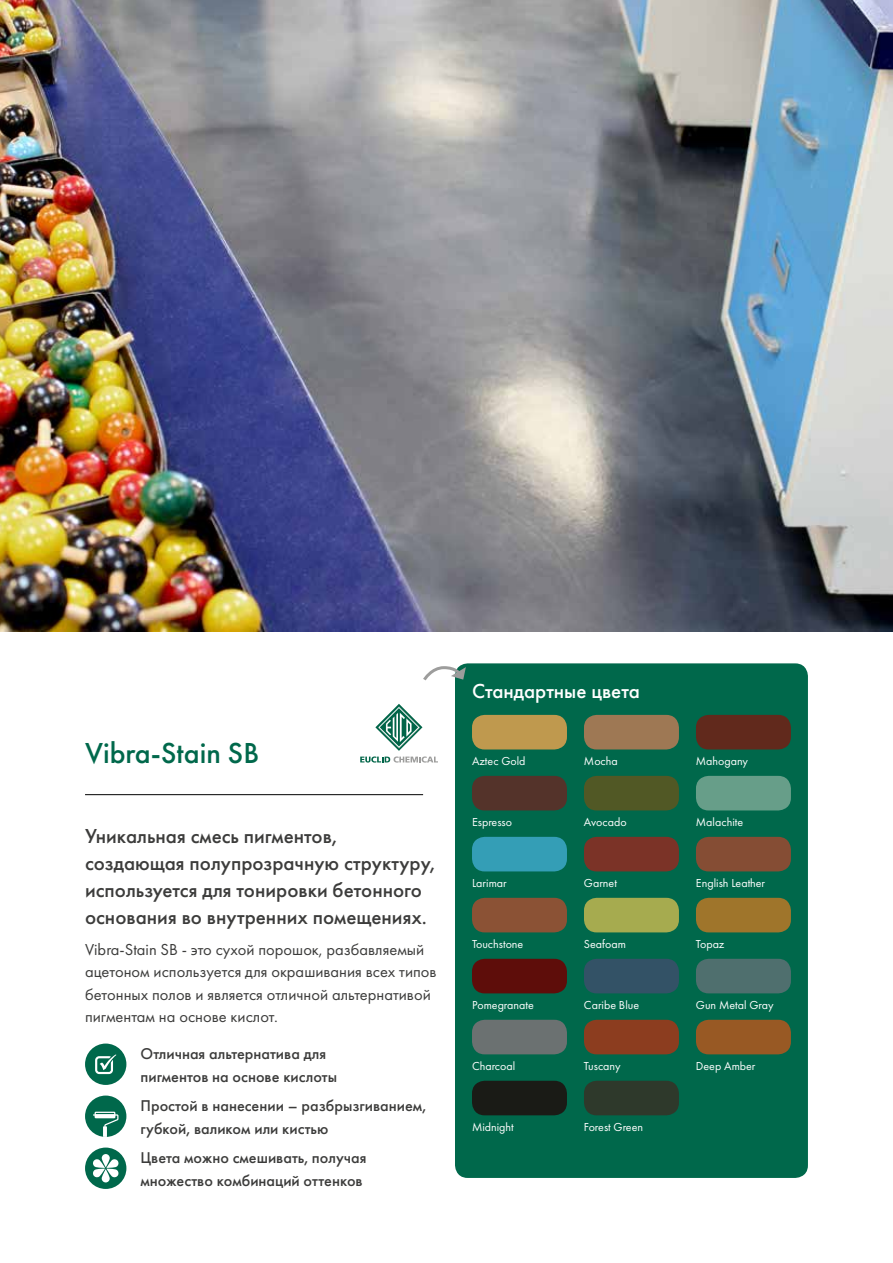
<style>
.page{position:relative;width:893px;height:1263px;background:#fff}
.page>*{position:absolute;margin:0;border:0;box-sizing:border-box;transform-origin:0 0}
.t1{font:500 30px "Futura PT";color:#00684b}
.t2{font:500 21px/27px "Futura PT";color:#3c3c3b}
.t3{font:500 21px "Futura PT";color:#fff}
.t4{font:16.5px/22.5px "Futura PT";color:#3c3c3b}
.t5{font:500 16.2px/23px "Futura PT";color:#3c3c3b}
.t6{font:12px "Futura PT";color:#fff}
</style>
<div class="page">
<img style="left:0;top:0;width:893px;height:631px">
<hr style="left:85px;top:794px;width:338px;height:1px;background:#000">
<div style="left:85px;top:1043px;width:41px;height:42px;background:#00684b;border-radius:50%"></div>
<svg style="left:95px;top:1054px;width:21px;height:20px"></svg>
<div style="left:85px;top:1095px;width:41px;height:42px;background:#00684b;border-radius:50%"></div>
<svg style="left:93px;top:1112px;width:25px;height:25px"></svg>
<div style="left:85px;top:1147px;width:41px;height:42px;background:#00684b;border-radius:50%"></div>
<div style="left:102px;top:1154px;width:8px;height:13px;background:#fff;border-radius:4px"></div>
<div style="left:102px;top:1169px;width:8px;height:13px;background:#fff;border-radius:4px"></div>
<svg style="left:93px;top:1159px;width:26px;height:19px"></svg>
<div style="left:455px;top:663px;width:353px;height:515px;background:#00684b;border-radius:13px"></div>
<div style="left:472px;top:715px;width:95px;height:34px;background:#bf994e;border-radius:13px"></div>
<div style="left:584px;top:715px;width:95px;height:34px;background:#9e7854;border-radius:13px"></div>
<div style="left:696px;top:715px;width:95px;height:34px;background:#61291c;border-radius:13px"></div>
<div style="left:472px;top:776px;width:95px;height:34px;background:#54332a;border-radius:13px"></div>
<div style="left:584px;top:776px;width:95px;height:34px;background:#515825;border-radius:13px"></div>
<div style="left:696px;top:776px;width:95px;height:34px;background:#679e89;border-radius:13px"></div>
<div style="left:472px;top:837px;width:95px;height:34px;background:#349eb6;border-radius:13px"></div>
<div style="left:584px;top:837px;width:95px;height:34px;background:#7b3327;border-radius:13px"></div>
<div style="left:696px;top:837px;width:95px;height:34px;background:#854d34;border-radius:13px"></div>
<div style="left:472px;top:898px;width:95px;height:34px;background:#8b5235;border-radius:13px"></div>
<div style="left:584px;top:898px;width:95px;height:34px;background:#a6ab4f;border-radius:13px"></div>
<div style="left:696px;top:898px;width:95px;height:34px;background:#9f752b;border-radius:13px"></div>
<div style="left:472px;top:959px;width:95px;height:34px;background:#5e0d0a;border-radius:13px"></div>
<div style="left:584px;top:959px;width:95px;height:34px;background:#335266;border-radius:13px"></div>
<div style="left:696px;top:959px;width:95px;height:34px;background:#4f6f6e;border-radius:13px"></div>
<div style="left:472px;top:1020px;width:95px;height:34px;background:#6b7171;border-radius:13px"></div>
<div style="left:584px;top:1020px;width:95px;height:34px;background:#8c3d1f;border-radius:13px"></div>
<div style="left:696px;top:1020px;width:95px;height:34px;background:#985924;border-radius:13px"></div>
<div style="left:472px;top:1081px;width:95px;height:34px;background:#1a1b16;border-radius:13px"></div>
<div style="left:584px;top:1081px;width:95px;height:34px;background:#2e392b;border-radius:13px"></div>
<svg style="left:360px;top:704px;width:78px;height:58px"></svg>
<svg style="left:423px;top:665px;width:43px;height:16px"></svg>
<h1 class="t1" style="left:85px;top:734px;width:176px">Vibra-Stain SB</h1>
<h2 class="t2" style="left:85px;top:822px;width:352px">Уникальная смесь пигментов, создающая полупрозрачную структуру, используется для тонировки бетонного основания во внутренних помещениях.</h2>
<h3 class="t4" style="left:85px;top:938px;width:353px">Vibra-Stain SB - это сухой порошок, разбавляемый ацетоном используется для окрашивания всех типов бетонных полов и является отличной альтернативой пигментам на основе кислот.</h3>
<h3 class="t5" style="left:141px;top:1042px;width:198px">Отличная альтернатива для пигментов на основе кислоты</h3>
<h3 class="t5" style="left:141px;top:1094px;width:287px">Простой в нанесении – разбрызгиванием, губкой, валиком или кистью</h3>
<h3 class="t5" style="left:141px;top:1146px;width:227px">Цвета можно смешивать, получая множество комбинаций оттенков</h3>
<h2 class="t3" style="left:472px;top:678px;width:169px">Стандартные цвета</h2>
<p class="t6" style="left:472px;top:754px;width:55px">Aztec Gold</p>
<p class="t6" style="left:584px;top:754px;width:35px">Mocha</p>
<p class="t6" style="left:696px;top:754px;width:54px">Mahogany</p>
<p class="t6" style="left:472px;top:815px;width:42px">Espresso</p>
<p class="t6" style="left:584px;top:815px;width:44px">Avocado</p>
<p class="t6" style="left:696px;top:815px;width:49px">Malachite</p>
<p class="t6" style="left:472px;top:876px;width:36px">Larimar</p>
<p class="t6" style="left:584px;top:876px;width:34px">Garnet</p>
<p class="t6" style="left:696px;top:876px;width:71px">English Leather</p>
<p class="t6" style="left:472px;top:937px;width:53px">Touchstone</p>
<p class="t6" style="left:584px;top:937px;width:43px">Seafoam</p>
<p class="t6" style="left:696px;top:937px;width:30px">Topaz</p>
<p class="t6" style="left:472px;top:998px;width:63px">Pomegranate</p>
<p class="t6" style="left:584px;top:998px;width:57px">Caribe Blue</p>
<p class="t6" style="left:696px;top:998px;width:79px">Gun Metal Gray</p>
<p class="t6" style="left:472px;top:1059px;width:45px">Charcoal</p>
<p class="t6" style="left:584px;top:1059px;width:38px">Tuscany</p>
<p class="t6" style="left:696px;top:1059px;width:61px">Deep Amber</p>
<p class="t6" style="left:472px;top:1120px;width:43px">Midnight</p>
<p class="t6" style="left:584px;top:1120px;width:61px">Forest Green</p>
</div>
